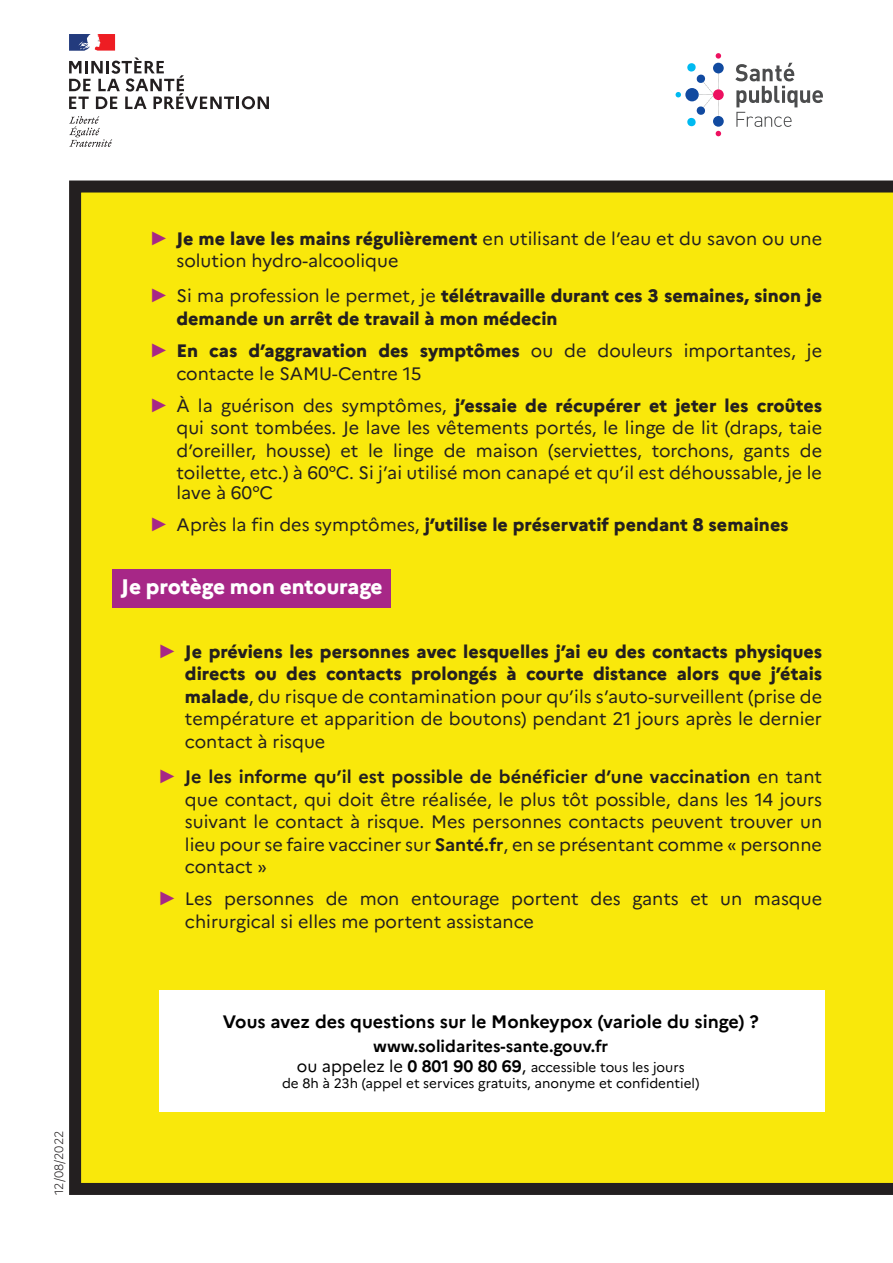
<style>
.page{position:relative;width:893px;height:1263px;background:#fff}
.page>*{position:absolute;margin:0;border:0;box-sizing:border-box;transform-origin:0 0}
.t1{font:800 21px "Marianne";letter-spacing:-.005em;color:#fff}
.t2{font:18px/22.5px "Marianne";color:#231f20}
.t3{font:800 18px/22.5px "Marianne";color:#231f20}
.t4{font:700 18px "Marianne";color:#000}
.t5{font:700 16.5px "Marianne";color:#000}
.t6{font:13.5px "Marianne";color:#000}
.t7{font:300 12px "Marianne";letter-spacing:-.01em;color:#231f20}
.s1{font-family:"Arial";font-size:19.5px;color:#a72786}
.s2{font-weight:800}
.s3{font-family:"Arial";font-weight:400;font-size:19.5px;color:#a72786}
.s4{font-weight:400}
.s5{font-weight:700}
.s6{font-size:16.5px}
.s7{font-weight:700;font-size:16.5px}
</style>
<div class="page">
<div style="left:69px;top:180px;width:824px;height:1015px;background:#f9e80b"></div>
<div style="left:159px;top:991px;width:663px;height:121px;background:#fff"></div>
<div style="left:113px;top:570px;width:278px;height:38px;background:#a72787"></div>
<svg style="left:69px;top:116px;width:43px;height:31px"></svg>
<svg style="left:69px;top:34px;width:46px;height:17px"></svg>
<svg style="left:69px;top:57px;width:200px;height:52px"></svg>
<svg style="left:685px;top:88px;width:14px;height:13px"></svg>
<svg style="left:713px;top:116px;width:11px;height:11px"></svg>
<div style="left:713px;top:63px;width:11px;height:10px;background:#114aa0;border-radius:50%"></div>
<svg style="left:713px;top:89px;width:11px;height:11px"></svg>
<svg style="left:675px;top:92px;width:6px;height:5px"></svg>
<svg style="left:687px;top:53px;width:34px;height:83px"></svg>
<svg style="left:735px;top:63px;width:88px;height:64px"></svg>
<p class="t7" style="left:52px;top:1195px;width:65px;rotate:-90deg">12/08/2022</p>
<p class="t2" style="left:176px;top:227px;width:647px;text-indent:-27px"><span class="s1">►</span> <span class="s2">Je me lave les mains régulièrement</span> en utilisant de l’eau et du savon ou une solution hydro-alcoolique</p>
<p class="t3" style="left:176px;top:285px;width:647px;text-indent:-27px"><span class="s3">►</span> <span class="s4">Si ma profession le permet, je</span> télétravaille durant ces 3 semaines, sinon je demande un arrêt de travail à mon médecin</p>
<p class="t2" style="left:176px;top:339px;width:647px;text-indent:-27px"><span class="s1">►</span> <span class="s2">En cas d’aggravation des symptômes</span> ou de douleurs importantes, je contacte le SAMU-Centre 15</p>
<p class="t2" style="left:176px;top:394px;width:647px;text-align:justify;text-indent:-27px"><span class="s1">►</span> À la guérison des symptômes, <span class="s2">j’essaie de récupérer et jeter les croûtes </span>qui sont tombées. Je lave les vêtements portés, le linge de lit (draps, taie d’oreiller, housse) et le linge de maison (serviettes, torchons, gants de toilette, etc.) à 60°C. Si j’ai utilisé mon canapé et qu’il est déhoussable, je le</p>
<p class="t2" style="left:176px;top:481px;width:98px">lave à 60°C</p>
<p class="t3" style="left:149px;top:513px;width:641px"><span class="s3">►</span> <span class="s4">Après la fin des symptômes,</span> j’utilise le préservatif pendant 8 semaines</p>
<p class="t1" style="left:121px;top:574px;width:263px">Je protège mon entourage</p>
<p class="t2" style="left:185px;top:640px;width:639px;text-align:justify;text-indent:-27px"><span class="s1">►</span> <span class="s2">Je préviens les personnes avec lesquelles j’ai eu des contacts physiques directs ou des contacts prolongés à courte distance alors que j’étais malade</span>, du risque de contamination pour qu’ils s’auto-surveillent (prise de température et apparition de boutons) pendant 21 jours après le dernier contact à risque</p>
<p class="t2" style="left:185px;top:765px;width:639px;text-align:justify;text-indent:-27px"><span class="s1">►</span> <span class="s5">Je les informe qu’il est possible de bénéficier d’une vaccination</span> en tant que contact, qui doit être réalisée, le plus tôt possible, dans les 14 jours suivant le contact à risque. Mes personnes contacts peuvent trouver un lieu pour se faire vacciner sur <span class="s5">Santé.fr</span>, en se présentant comme « personne contact »</p>
<p class="t2" style="left:185px;top:887px;width:639px;text-indent:-27px"><span class="s1">►</span> Les personnes de mon entourage portent des gants et un masque chirurgical si elles me portent assistance</p>
<p class="t4" style="left:223px;top:1011px;width:537px">Vous avez des questions sur le Monkeypox (variole du singe) ?</p>
<p class="t5" style="left:373px;top:1036px;width:237px">www.solidarites-sante.gouv.fr</p>
<p class="t6" style="left:297px;top:1059px;width:389px"><span class="s6">ou appelez le</span> <span class="s7">0 801 90 80 69</span><span class="s6">,</span> accessible tous les jours</p>
<p class="t6" style="left:282px;top:1075px;width:419px">de 8h à 23h (appel et services gratuits, anonyme et confidentiel)</p>
</div>
